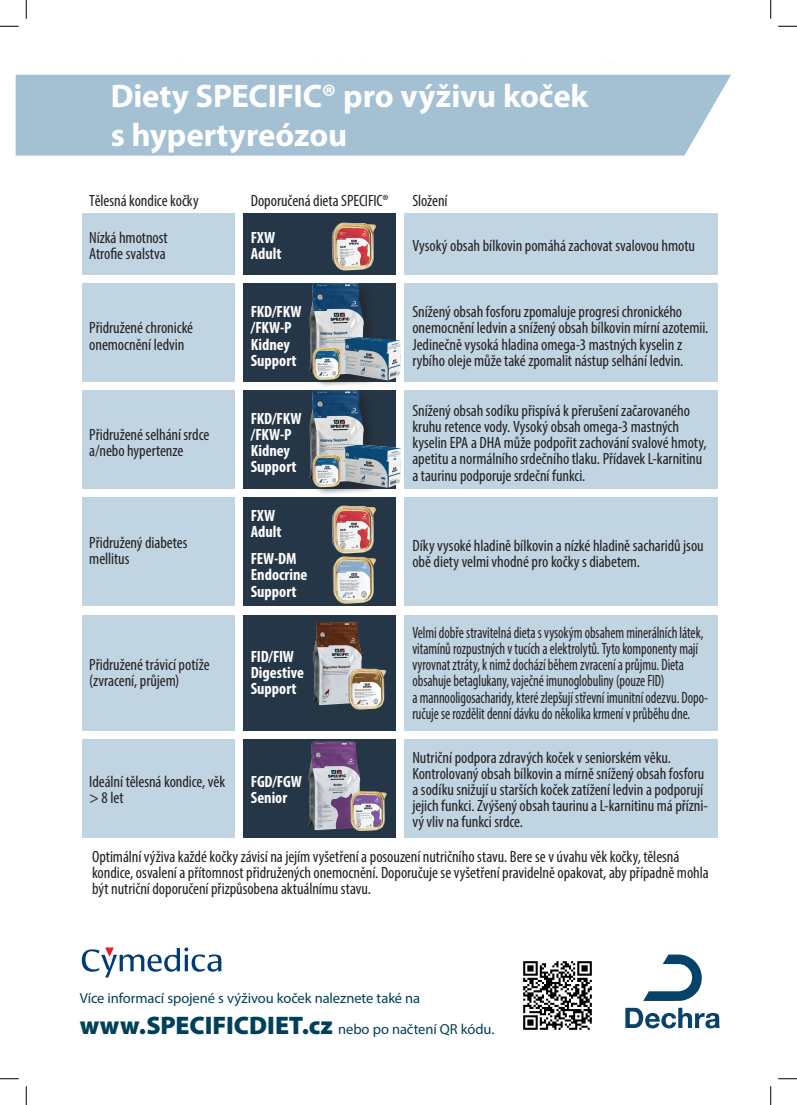
<style>
.page{position:relative;width:797px;height:1105px;background:#fff}
.page>*{position:absolute;margin:0;border:0;box-sizing:border-box;transform-origin:0 0}
.t1{font:700 32.75px/39.2px "Myriad Pro";letter-spacing:-.005em;color:#fff}
.t2{font:condensed 16.38px/16.1px "Myriad Pro";letter-spacing:-.005em;color:#231f20}
.t3{font:condensed 16.38px/16.1px "Myriad Pro";letter-spacing:-.005em;color:#231f20;scale:.86 1}
.t4{font:700 condensed 16.38px/16.1px "Myriad Pro";color:#fff}
.t5{font:14.5px/30.5px "Myriad Pro";letter-spacing:-.005em;color:#004058}
.s1{font-weight:900;font-size:25.5px}
</style>
<div class="page">
<div style="left:243px;top:213px;width:153px;height:62px;background:#253646"></div>
<div style="left:243px;top:498px;width:153px;height:108px;background:#253646"></div>
<div style="left:243px;top:283px;width:153px;height:99px;background:#253646"></div>
<div style="left:243px;top:390px;width:153px;height:99px;background:#253646"></div>
<div style="left:243px;top:739px;width:153px;height:99px;background:#253646"></div>
<div style="left:243px;top:615px;width:153px;height:116px;background:#253646"></div>
<div style="left:83px;top:213px;width:152px;height:62px;background:#c1d4e1"></div>
<div style="left:404px;top:213px;width:313px;height:62px;background:#c1d4e1"></div>
<div style="left:83px;top:498px;width:152px;height:108px;background:#c1d4e1"></div>
<div style="left:404px;top:498px;width:313px;height:108px;background:#c1d4e1"></div>
<div style="left:83px;top:283px;width:152px;height:99px;background:#c1d4e1"></div>
<div style="left:404px;top:283px;width:313px;height:99px;background:#c1d4e1"></div>
<div style="left:83px;top:390px;width:152px;height:99px;background:#c1d4e1"></div>
<div style="left:404px;top:390px;width:313px;height:99px;background:#c1d4e1"></div>
<div style="left:83px;top:739px;width:152px;height:99px;background:#c1d4e1"></div>
<div style="left:404px;top:739px;width:313px;height:99px;background:#c1d4e1"></div>
<div style="left:83px;top:615px;width:152px;height:116px;background:#c1d4e1"></div>
<div style="left:404px;top:615px;width:313px;height:116px;background:#c1d4e1"></div>
<svg style="left:91px;top:74px;width:592px;height:1px"></svg>
<img style="left:120px;top:74px;width:88px;height:1px">
<div style="left:16px;top:75px;width:715px;height:81px;background:#a4c1d4"></div>
<div style="left:311px;top:392px;width:65px;height:103px;background:#231f20;opacity:.5"></div>
<img style="left:309px;top:390px;width:55px;height:93px">
<div style="left:311px;top:285px;width:65px;height:103px;background:#231f20;opacity:.5"></div>
<img style="left:309px;top:283px;width:55px;height:93px">
<img style="left:312px;top:455px;width:30px;height:32px">
<img style="left:312px;top:347px;width:30px;height:33px">
<img style="left:344px;top:444px;width:57px;height:44px">
<img style="left:344px;top:337px;width:57px;height:43px">
<img style="left:331px;top:505px;width:45px;height:49px">
<img style="left:332px;top:556px;width:44px;height:48px">
<img style="left:331px;top:222px;width:45px;height:49px">
<img style="left:313px;top:622px;width:49px;height:83px">
<img style="left:348px;top:668px;width:38px;height:42px">
<img style="left:308px;top:742px;width:52px;height:88px">
<img style="left:350px;top:791px;width:37px;height:40px">
<img style="left:523px;top:961px;width:69px;height:69px">
<svg style="left:643px;top:954px;width:59px;height:47px"></svg>
<svg style="left:625px;top:1008px;width:94px;height:21px"></svg>
<svg style="left:82px;top:947px;width:139px;height:30px"></svg>
<svg style="left:0;top:25px;width:19px;height:2px"></svg>
<svg style="left:778px;top:25px;width:19px;height:2px"></svg>
<svg style="left:0;top:1078px;width:19px;height:1px"></svg>
<svg style="left:778px;top:1078px;width:19px;height:1px"></svg>
<svg style="left:25px;top:0;width:2px;height:19px"></svg>
<svg style="left:25px;top:1086px;width:2px;height:19px"></svg>
<svg style="left:770px;top:0;width:1px;height:19px"></svg>
<svg style="left:770px;top:1086px;width:1px;height:19px"></svg>
<h1 class="t1" style="left:111px;top:75px;width:479px">Diety SPECIFIC® pro výživu koček s hypertyreózou</h1>
<p class="t2" style="left:89px;top:192px;width:111px">Tělesná kondice kočky</p>
<p class="t2" style="left:89px;top:229px;width:80px">Nízká hmotnost<br>Atrofie svalstva</p>
<p class="t2" style="left:89px;top:320px;width:105px">Přidružené chronické onemocnění ledvin</p>
<p class="t2" style="left:89px;top:426px;width:122px">Přidružené selhání srdce a/nebo hypertenze</p>
<p class="t2" style="left:89px;top:534px;width:100px">Přidružený diabetes mellitus</p>
<p class="t2" style="left:89px;top:657px;width:122px">Přidružené trávicí potíže (zvracení, průjem)</p>
<p class="t2" style="left:89px;top:773px;width:137px">Ideální tělesná kondice, věk &gt; 8 let</p>
<p class="t2" style="left:251px;top:192px;width:139px">Doporučená dieta SPECIFIC®</p>
<p class="t2" style="left:412px;top:192px;width:37px">Složení</p>
<p class="t4" style="left:251px;top:229px;width:32px">FXW<br>Adult</p>
<p class="t4" style="left:251px;top:303px;width:52px">FKD/FKW /FKW-P<br>Kidney<br>Support</p>
<p class="t4" style="left:251px;top:410px;width:52px">FKD/FKW /FKW-P<br>Kidney<br>Support</p>
<p class="t4" style="left:251px;top:507px;width:32px">FXW<br>Adult</p>
<p class="t4" style="left:251px;top:550px;width:58px">FEW-DM<br>Endocrine<br>Support</p>
<p class="t4" style="left:251px;top:648px;width:55px">FID/FIW<br>Digestive<br>Support</p>
<p class="t4" style="left:251px;top:773px;width:53px">FGD/FGW<br>Senior</p>
<p class="t2" style="left:412px;top:238px;width:284px">Vysoký obsah bílkovin pomáhá zachovat svalovou hmotu</p>
<p class="t2" style="left:412px;top:304px;width:297px">Snížený obsah fosforu zpomaluje progresi chronického onemocnění ledvin a snížený obsah bílkovin mírní azotemii.<br>Jedinečně vysoká hladina omega-3 mastných kyselin z rybího oleje může také zpomalit nástup selhání ledvin.</p>
<p class="t2" style="left:412px;top:402px;width:296px">Snížený obsah sodíku přispívá k přerušení začarovaného kruhu retence vody. Vysoký obsah omega-3 mastných kyselin EPA a DHA může podpořit zachování svalové hmoty, apetitu a normálního srdečního tlaku. Přídavek L-karnitinu a taurinu podporuje srdeční funkci.</p>
<p class="t2" style="left:412px;top:538px;width:293px">Díky vysoké hladině bílkovin a nízké hladině sacharidů jsou obě diety velmi vhodné pro kočky s diabetem.</p>
<p class="t3" style="left:412px;top:624px;width:345px">Velmi dobře stravitelná dieta s vysokým obsahem minerálních látek, vitamínů rozpustných v tucích a elektrolytů. Tyto komponenty mají vyrovnat ztráty, k nimž dochází během zvracení a průjmu. Dieta obsahuje betaglukany, vaječné imunoglobuliny (pouze FID)<br>a mannooligosacharidy, které zlepšují střevní imunitní odezvu. Dopo&shy;ručuje se rozdělit denní dávku do několika krmení v průběhu dne.</p>
<p class="t2" style="left:412px;top:749px;width:297px">Nutriční podpora zdravých koček v seniorském věku.<br>Kontrolovaný obsah bílkovin a mírně snížený obsah fosforu a sodíku snižují u starších koček zatížení ledvin a podporují jejich funkci. Zvýšený obsah taurinu a L-karnitinu má přízni&shy;vý vliv na funkci srdce.</p>
<p class="t2" style="left:92px;top:848px;width:618px">Optimální výživa každé kočky závisí na jejím vyšetření a posouzení nutričního stavu. Bere se v úvahu věk kočky, tělesná kondice, osvalení a přítomnost přidružených onemocnění. Doporučuje se vyšetření pravidelně opakovat, aby případně mohla být nutriční doporučení přizpůsobena aktuálnímu stavu.</p>
<p class="t5" style="left:80px;top:983px;width:416px">Více informací spojené s výživou koček naleznete také na <span class="s1">www.SPECIFICDIET.cz</span> nebo po načtení QR kódu.</p>
</div>
